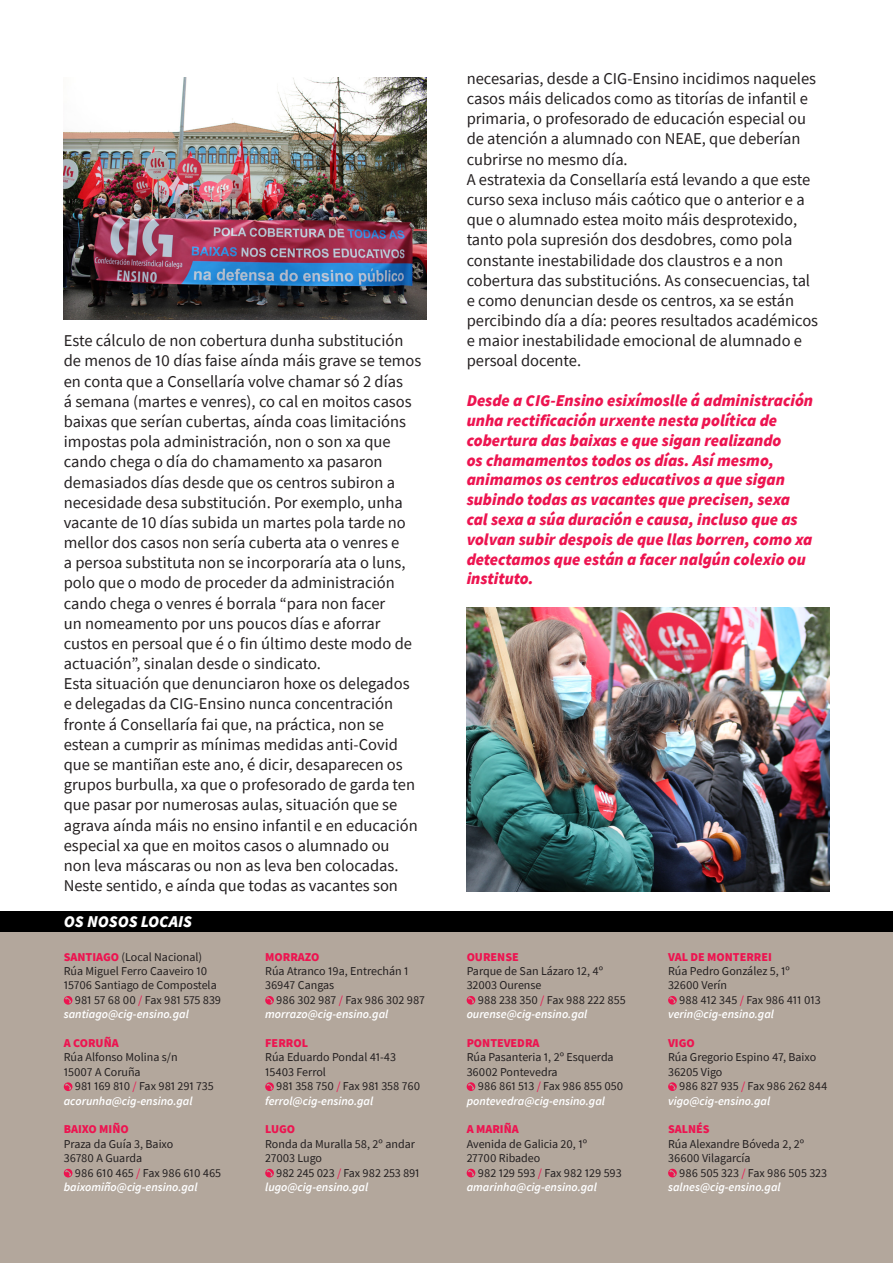
<style>
.page{position:relative;width:893px;height:1263px;background:#fff}
.page>*{position:absolute;margin:0;border:0;box-sizing:border-box;transform-origin:0 0}
.t1{font:16.5px/20.1px "Source Sans Pro";color:#231f20}
.Destaque_esquerda{font:italic 900 16.5px/19.8px "Source Sans Pro";color:#ed1450}
.t2{font:italic 900 16.5px "Source Sans Pro";color:#fff}
.t3{font:12px/14.4px "Source Sans Pro";color:#231f20}
.t4{font:italic 600 12px/14.4px "Source Sans Pro";color:#fff}
.t5{font:900 12px "Source Sans Pro";color:#ed1450}
.s1{font-weight:900;color:#ed1450}
.s2{color:#ed1450}
.s3{font-weight:400;font-style:normal;color:#231f20}
.s4{font-weight:400;font-style:normal;color:#ed1450}
.s5{font-weight:600;font-style:italic;color:#fff}
</style>
<div class="page">
<div style="left:0;top:911px;width:893px;height:352px;background:#b3a79c"></div>
<svg style="left:64px;top:996px;width:8px;height:9px"></svg>
<svg style="left:64px;top:1082px;width:8px;height:9px"></svg>
<svg style="left:64px;top:1169px;width:8px;height:8px"></svg>
<svg style="left:265px;top:996px;width:9px;height:9px"></svg>
<svg style="left:265px;top:1082px;width:9px;height:9px"></svg>
<svg style="left:265px;top:1169px;width:9px;height:8px"></svg>
<svg style="left:467px;top:996px;width:8px;height:8px"></svg>
<svg style="left:467px;top:1082px;width:8px;height:9px"></svg>
<svg style="left:467px;top:1169px;width:8px;height:8px"></svg>
<svg style="left:668px;top:996px;width:9px;height:8px"></svg>
<svg style="left:668px;top:1082px;width:9px;height:9px"></svg>
<svg style="left:668px;top:1169px;width:9px;height:8px"></svg>
<div style="left:0;top:911px;width:893px;height:20px;background:#000"></div>
<img style="left:64px;top:78px;width:362px;height:241px">
<img style="left:467px;top:607px;width:362px;height:284px">
<p class="t1" style="left:64px;top:331px;width:359px">Este cálculo de non cobertura dunha substitución de menos de 10 días faise aínda máis grave se temos en conta que a Consellaría volve chamar só 2 días<br>á semana (martes e venres), co cal en moitos casos baixas que serían cubertas, aínda coas limitacións impostas pola administración, non o son xa que cando chega o día do chamamento xa pasaron demasiados días desde que os centros subiron a necesidade desa substitución. Por exemplo, unha vacante de 10 días subida un martes pola tarde no mellor dos casos non sería cuberta ata o venres e<br>a persoa substituta non se incorporaría ata o luns, polo que o modo de proceder da administración cando chega o venres é borrala “para non facer<br>un nomeamento por uns poucos días e aforrar custos en persoal que é o fin último deste modo de actuación”, sinalan desde o sindicato.</p>
<p class="t1" style="left:64px;top:674px;width:356px">Esta situación que denunciaron hoxe os delegados e delegadas da CIG-Ensino nunca concentración fronte á Consellaría fai que, na práctica, non se estean a cumprir as mínimas medidas anti-Covid que se mantiñan este ano, é dicir, desaparecen os grupos burbulla, xa que o profesorado de garda ten que pasar por numerosas aulas, situación que se agrava aínda máis no ensino infantil e en educación especial xa que en moitos casos o alumnado ou non leva máscaras ou non as leva ben colocadas.<br>Neste sentido, e aínda que todas as vacantes son</p>
<p class="t2" style="left:64px;top:910px;width:130px">OS NOSOS LOCAIS</p>
<p class="t3" style="left:64px;top:949px;width:140px"><span class="s1">SANTIAGO</span> (Local Nacional)</p>
<p class="t3" style="left:64px;top:964px;width:145px">Rúa Miguel Ferro Caaveiro 10</p>
<p class="t3" style="left:64px;top:978px;width:154px">15706 Santiago de Compostela</p>
<p class="t3" style="left:75px;top:992px;width:148px">981 57 68 00 <span class="s2">/</span> Fax 981 575 839</p>
<p class="t4" style="left:64px;top:1007px;width:127px">santiago@cig-ensino.gal</p>
<p class="t5" style="left:64px;top:1035px;width:56px">A CORUÑA</p>
<p class="t3" style="left:64px;top:1050px;width:115px">Rúa Alfonso Molina s/n<br>15007 A Coruña</p>
<p class="t4" style="left:64px;top:1079px;width:151px;text-indent:11px"><span class="s3">981 169 810</span> <span class="s4">/</span> <span class="s3">Fax 981 291 735 </span>acorunha@cig-ensino.gal</p>
<p class="t5" style="left:64px;top:1121px;width:67px">BAIXO MIÑO</p>
<p class="t3" style="left:64px;top:1136px;width:111px">Praza da Guía 3, Baixo<br>36780 A Guarda</p>
<p class="t4" style="left:64px;top:1165px;width:159px;text-indent:11px"><span class="s3">986 610 465</span> <span class="s4">/</span> <span class="s3">Fax 986 610 465 </span>baixomiño@cig-ensino.gal</p>
<p class="t5" style="left:265px;top:948px;width:56px">MORRAZO</p>
<p class="t3" style="left:265px;top:964px;width:145px">Rúa Atranco 19a, Entrechán 1<br>36947 Cangas</p>
<p class="t4" style="left:265px;top:992px;width:161px;text-indent:11px"><span class="s3">986 302 987</span> <span class="s4">/</span> <span class="s3">Fax 986 302 987 </span>morrazo@cig-ensino.gal</p>
<p class="t5" style="left:265px;top:1035px;width:44px">FERROL</p>
<p class="t3" style="left:265px;top:1050px;width:132px">Rúa Eduardo Pondal 41-43<br>15403 Ferrol</p>
<p class="t3" style="left:265px;top:1079px;width:156px;text-indent:11px">981 358 750 <span class="s2">/</span> Fax 981 358 760 <span class="s5">ferrol@cig-ensino.gal</span></p>
<p class="t5" style="left:265px;top:1121px;width:31px">LUGO</p>
<p class="t3" style="left:265px;top:1136px;width:151px">Ronda da Muralla 58, 2º andar<br>27003 Lugo</p>
<p class="t3" style="left:265px;top:1165px;width:156px;text-indent:11px">982 245 023 <span class="s2">/</span> Fax 982 253 891 <span class="s5">lugo@cig-ensino.gal</span></p>
<p class="t1" style="left:467px;top:68px;width:351px">necesarias, desde a CIG-Ensino incidimos naqueles casos máis delicados como as titorías de infantil e primaria, o profesorado de educación especial ou de atención a alumnado con NEAE, que deberían cubrirse no mesmo día.</p>
<p class="t1" style="left:467px;top:169px;width:353px">A estratexia da Consellaría está levando a que este curso sexa incluso máis caótico que o anterior e a que o alumnado estea moito máis desprotexido, tanto pola supresión dos desdobres, como pola constante inestabilidade dos claustros e a non cobertura das substitucións. As consecuencias, tal e como denuncian desde os centros, xa se están percibindo día a día: peores resultados académicos e maior inestabilidade emocional de alumnado e persoal docente.</p>
<p class="Destaque_esquerda" style="left:467px;top:390px;width:348px">Desde a CIG-Ensino esixímoslle á administración unha rectificación urxente nesta política de cobertura das baixas e que sigan realizando<br>os chamamentos todos os días. Así mesmo, animamos os centros educativos a que sigan subindo todas as vacantes que precisen, sexa cal sexa a súa duración e causa, incluso que as volvan subir despois de que llas borren, como xa detectamos que están a facer nalgún colexio ou instituto.</p>
<p class="t5" style="left:467px;top:948px;width:54px">OURENSE</p>
<p class="t3" style="left:467px;top:964px;width:138px">Parque de San Lázaro 12, 4º<br>32003 Ourense</p>
<p class="t4" style="left:467px;top:992px;width:160px;text-indent:11px"><span class="s3">988 238 350</span> <span class="s4">/</span> <span class="s3">Fax 988 222 855 </span>ourense@cig-ensino.gal</p>
<p class="t5" style="left:467px;top:1035px;width:74px">PONTEVEDRA</p>
<p class="t3" style="left:467px;top:1050px;width:149px">Rúa Pasanteria 1, 2º Esquerda<br>36002 Pontevedra</p>
<p class="t4" style="left:467px;top:1079px;width:158px;text-indent:11px"><span class="s3">986 861 513</span> <span class="s4">/</span> <span class="s3">Fax 986 855 050 </span>pontevedra@cig-ensino.gal</p>
<p class="t5" style="left:467px;top:1121px;width:54px">A MARIÑA</p>
<p class="t3" style="left:467px;top:1136px;width:122px">Avenida de Galicia 20, 1º<br>27700 Ribadeo</p>
<p class="t4" style="left:467px;top:1165px;width:156px;text-indent:11px"><span class="s3">982 129 593</span> <span class="s4">/</span> <span class="s3">Fax 982 129 593 </span>amarinha@cig-ensino.gal</p>
<p class="t5" style="left:668px;top:948px;width:105px">VAL DE MONTERREI</p>
<p class="t3" style="left:668px;top:964px;width:123px">Rúa Pedro González 5, 1º<br>32600 Verín</p>
<p class="t3" style="left:668px;top:992px;width:154px;text-indent:11px">988 412 345 <span class="s2">/</span> Fax 986 411 013 <span class="s5">verin@cig-ensino.gal</span></p>
<p class="t5" style="left:668px;top:1035px;width:28px">VIGO</p>
<p class="t3" style="left:668px;top:1050px;width:150px">Rúa Gregorio Espino 47, Baixo<br>36205 Vigo</p>
<p class="t3" style="left:668px;top:1079px;width:161px;text-indent:11px">986 827 935 <span class="s2">/</span> Fax 986 262 844 <span class="s5">vigo@cig-ensino.gal</span></p>
<p class="t5" style="left:668px;top:1121px;width:43px">SALNÉS</p>
<p class="t3" style="left:668px;top:1136px;width:138px">Rúa Alexandre Bóveda 2, 2º<br>36600 Vilagarcía</p>
<p class="t3" style="left:668px;top:1165px;width:160px;text-indent:11px">986 505 323 <span class="s2">/</span> Fax 986 505 323 <span class="s5">salnes@cig-ensino.gal</span></p>
</div>
